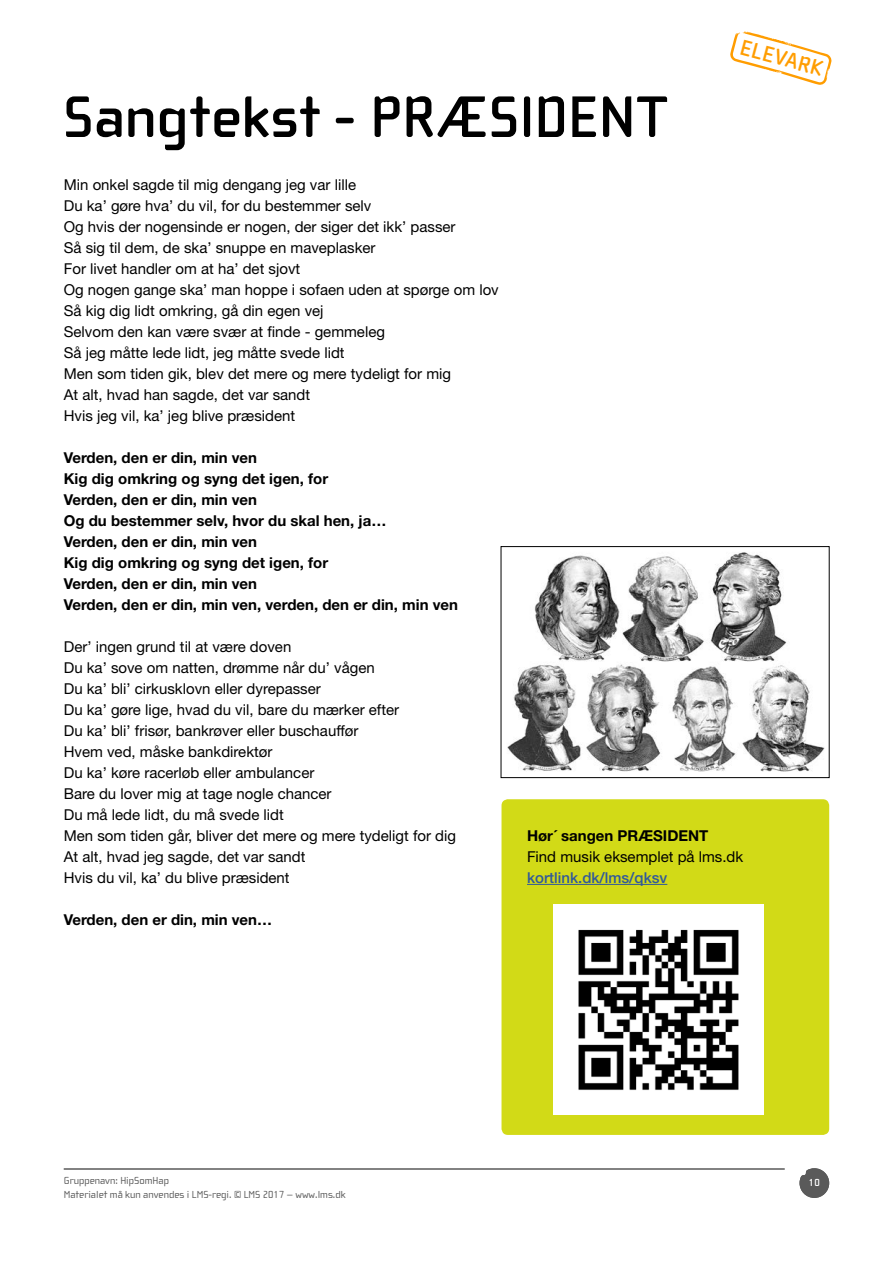
<style>
.page{position:relative;width:893px;height:1263px;background:#fff}
.page>*{position:absolute;margin:0;border:0;box-sizing:border-box;transform-origin:0 0}
.t1{font:700 60px "Cholla Wide OT";letter-spacing:.01em;color:#000}
.t2{font:700 22.5px "Cholla Wide OT";color:#ff9d00}
.t3{font:15px/21px "Helvetica Neue LT Std";color:#000}
.t4{font:700 15px/21px "Helvetica Neue LT Std";color:#000}
.t5{font:500 15px "Helvetica Neue LT Std";color:#30589b}
.t6{font:10.5px/13.5px "Cholla Wide OT";color:#5a5a5a}
.t7{font:700 10.5px "Cholla Wide OT";color:#fff}
</style>
<div class="page">
<svg style="left:799px;top:1168px;width:30px;height:30px"></svg>
<hr style="left:64px;top:1169px;width:721px;height:1px;background:#5a5a5a">
<svg style="left:730px;top:31px;width:102px;height:54px"></svg>
<img style="left:507px;top:552px;width:318px;height:220px">
<div style="left:501px;top:546px;width:329px;height:232px;border:1px solid #000"></div>
<div style="left:501px;top:799px;width:328px;height:336px;background:#d2da17;border-radius:6px"></div>
<hr style="left:527px;top:884px;width:140px;height:1px;background:#30589b">
<img style="left:554px;top:905px;width:210px;height:210px">
<h1 class="t1" style="left:64px;top:85px;width:604px">Sangtekst - PRÆSIDENT</h1>
<h2 class="t2" style="left:744px;top:35px;width:86px;rotate:15deg">ELEVARK</h2>
<p class="t3" style="left:64px;top:174px;width:436px">Min onkel sagde til mig dengang jeg var lille<br>Du ka’ gøre hva’ du vil, for du bestemmer selv<br>Og hvis der nogensinde er nogen, der siger det ikk’ passer<br>Så sig til dem, de ska’ snuppe en maveplasker<br>For livet handler om at ha’ det sjovt<br>Og nogen gange ska’ man hoppe i sofaen uden at spørge om lov Så kig dig lidt omkring, gå din egen vej<br>Selvom den kan være svær at finde - gemmeleg<br>Så jeg måtte lede lidt, jeg måtte svede lidt<br>Men som tiden gik, blev det mere og mere tydeligt for mig<br>At alt, hvad han sagde, det var sandt<br>Hvis jeg vil, ka’ jeg blive præsident</p>
<p class="t4" style="left:64px;top:447px;width:396px">Verden, den er din, min ven<br>Kig dig omkring og syng det igen, for<br>Verden, den er din, min ven<br>Og du bestemmer selv, hvor du skal hen, ja…<br>Verden, den er din, min ven<br>Kig dig omkring og syng det igen, for<br>Verden, den er din, min ven<br>Verden, den er din, min ven, verden, den er din, min ven</p>
<p class="t3" style="left:64px;top:636px;width:394px">Der’ ingen grund til at være doven<br>Du ka’ sove om natten, drømme når du’ vågen<br>Du ka’ bli’ cirkusklovn eller dyrepasser<br>Du ka’ gøre lige, hvad du vil, bare du mærker efter<br>Du ka’ bli’ frisør, bankrøver eller buschauffør<br>Hvem ved, måske bankdirektør<br>Du ka’ køre racerløb eller ambulancer<br>Bare du lover mig at tage nogle chancer<br>Du må lede lidt, du må svede lidt<br>Men som tiden går, bliver det mere og mere tydeligt for dig At alt, hvad jeg sagde, det var sandt<br>Hvis du vil, ka’ du blive præsident</p>
<p class="t4" style="left:64px;top:909px;width:210px">Verden, den er din, min ven…</p>
<p class="t4" style="left:527px;top:825px;width:183px">Hør´ sangen PRÆSIDENT</p>
<p class="t3" style="left:527px;top:846px;width:218px">Find musik eksemplet på lms.dk</p>
<p class="t5" style="left:527px;top:868px;width:142px">kortlink.dk/lms/qksv</p>
<p class="t6" style="left:64px;top:1174px;width:283px">Gruppenavn: HipSomHap<br>Materialet må kun anvendes i LMS-regi. © LMS 2017 – www.lms.dk</p>
<p class="t7" style="left:809px;top:1177px;width:12px">10</p>
</div>
